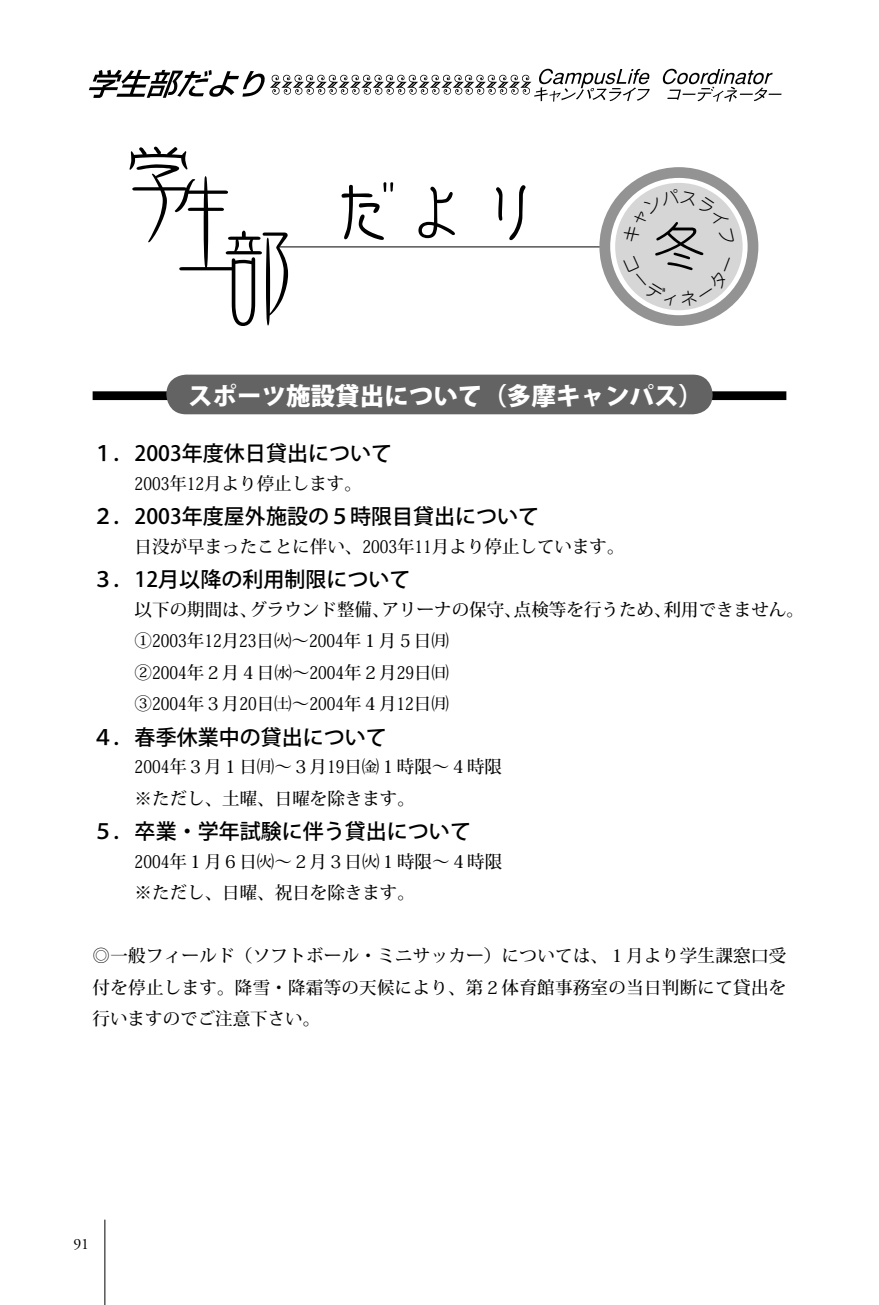
<style>
.page{position:relative;width:879px;height:1305px;background:#fff}
.page>*{position:absolute;margin:0;border:0;box-sizing:border-box;transform-origin:0 0}
.t1{font:105px "DF Kin Bun Std W3 83 pv RKSJ H";color:#000}
.t2{font:70px "DF Shin Ten Std W5 83 pv RKSJ H";color:#000}
.t3{font:52.5px "Jun 101 Pro Light 83 pv RKSJ H";color:#000}
.t4{font:800 24.5px "Koz Go Std";color:#fff}
.t5{font:500 21px "Koz Go Pro";color:#000}
.t6{font:500 17.5px/31.5px "Koz Min Pro";color:#000}
.t7{font:500 17.5px/31.5px "Koz Min Pro";color:#000;scale:.8 1}
.t8{font:15.75px "Adobe Garamond Pro";color:#000}
</style>
<div class="page">
<hr style="left:104px;top:1219px;width:1px;height:86px;background:#000">
<svg style="left:89px;top:69px;width:560px;height:33px"></svg>
<svg style="left:662px;top:69px;width:119px;height:33px"></svg>
<div style="left:93px;top:391px;width:693px;height:9px;background:#000"></div>
<div style="left:166px;top:375px;width:546px;height:39px;background:#636363"></div>
<hr style="left:278px;top:247px;width:429px;height:1px;background:#000">
<div style="left:599px;top:167px;width:159px;height:159px;background:#939393;border-radius:50%"></div>
<div style="left:612px;top:180px;width:132px;height:133px;background:#d6d6d6;border-radius:50%"></div>
<div style="left:610px;top:178px;width:137px;height:137px;border:5px solid #fff;border-radius:50%"></div>
<svg style="left:621px;top:189px;width:113px;height:31px"></svg>
<svg style="left:623px;top:278px;width:106px;height:29px"></svg>
<h1 class="t1" style="left:104px;top:152px;width:154px">学生</h1>
<h2 class="t2" style="left:327px;top:175px;width:220px">だより</h2>
<h1 class="t1" style="left:205px;top:222px;width:106px">部</h1>
<h3 class="t3" style="left:653px;top:204px;width:54px">冬</h3>
<h3 class="t4" style="left:188px;top:380px;width:516px">スポーツ施設貸出について（多摩キャンパス）</h3>
<p class="t5" style="left:93px;top:440px;width:301px">１．2003年度休日貸出について</p>
<p class="t7" style="left:135px;top:467px;width:285px">2003年12月より停止します。</p>
<p class="t5" style="left:93px;top:503px;width:448px">２．2003年度屋外施設の５時限目貸出について</p>
<p class="t6" style="left:135px;top:530px;width:491px">日没が早まったことに伴い、2003年11月より停止しています。</p>
<p class="t5" style="left:93px;top:566px;width:319px">３．12月以降の利用制限について</p>
<p class="t6" style="left:135px;top:593px;width:670px">以下の期間は、グラウンド整備、アリーナの保守、点検等を行うため、利用できません。<br>①2003年12月23日㈫～2004年１月５日㈪<br>②2004年２月４日㈬～2004年２月29日㈰<br>③2004年３月20日㈯～2004年４月12日㈪</p>
<p class="t5" style="left:93px;top:724px;width:296px">４．春季休業中の貸出について</p>
<p class="t7" style="left:135px;top:750px;width:460px">2004年３月１日㈪～３月19日㈮１時限～４時限※ただし、土曜、日曜を除きます。</p>
<p class="t5" style="left:93px;top:818px;width:379px">５．卒業・学年試験に伴う貸出について</p>
<p class="t7" style="left:135px;top:845px;width:460px">2004年１月６日㈫～２月３日㈫１時限～４時限※ただし、日曜、祝日を除きます。</p>
<p class="t6" style="left:93px;top:939px;width:695px;text-align:justify">◎一般フィールド（ソフトボール・ミニサッカー）については、１月より学生課窓口受付を停止します。降雪・降霜等の天候により、第２体育館事務室の当日判断にて貸出を行いますのでご注意下さい。</p>
<p class="t8" style="left:73px;top:1234px;width:17px">91</p>
</div>
